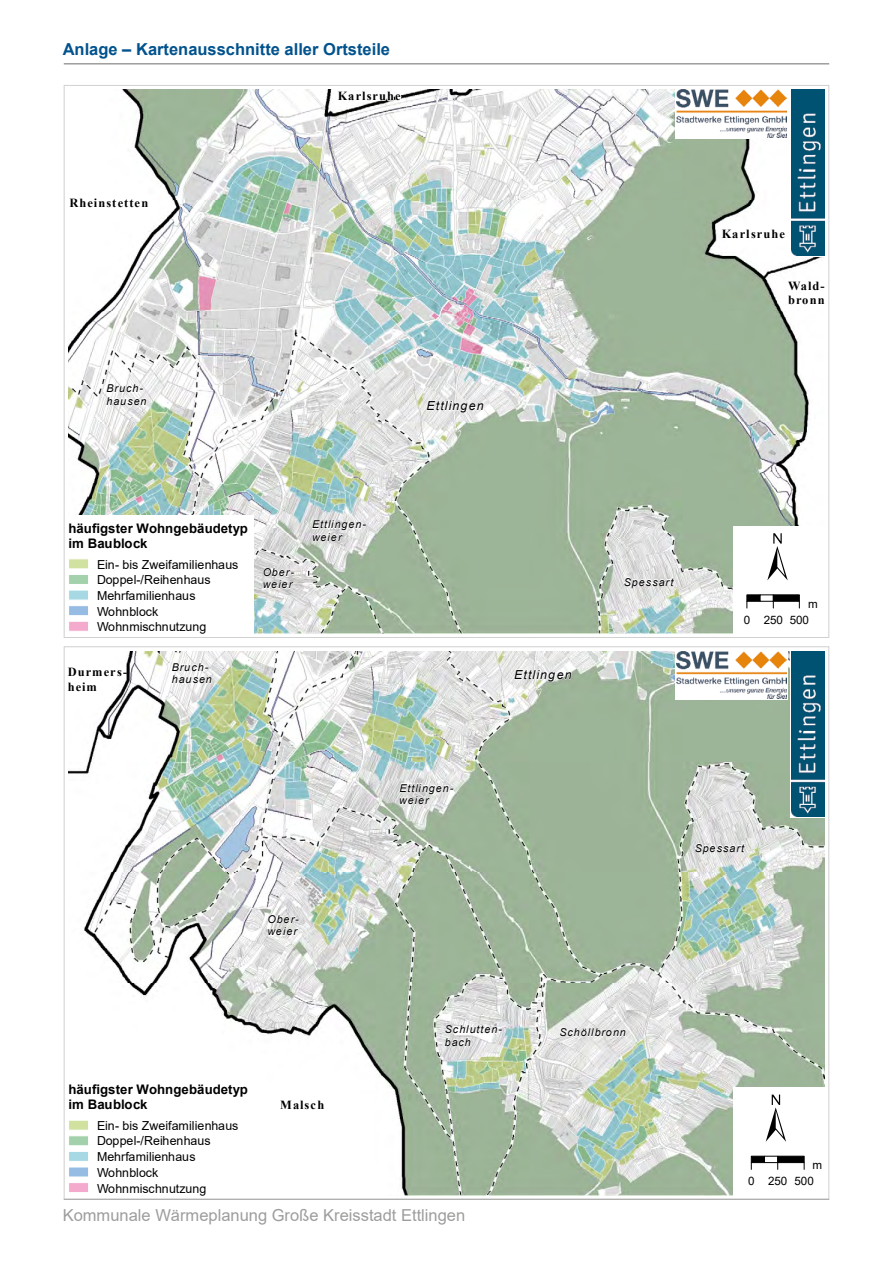
<style>
.page{position:relative;width:893px;height:1263px;background:#fff}
.page>*{position:absolute;margin:0;border:0;box-sizing:border-box;transform-origin:0 0}
.t1{font:16.5px "Arial";color:#9d9d9c}
.t2{font:700 16.5px "Arial";color:#00528d}
.t3{font:700 13.2px/15.1px "Arial";letter-spacing:-.005em;color:#000}
.t4{font:12.45px/15.8px "Arial";letter-spacing:.005em;color:#000}
.t5{font:700 12.45px/14.4px "Times New Roman";letter-spacing:.09em;color:#000}
.t6{font:italic 12.45px "Arial";letter-spacing:.09em;color:#000}
.t7{font:11.55px "Arial";letter-spacing:-.005em;color:#000}
.t8{font:italic 10.8px/12.5px "Arial";letter-spacing:.075em;color:#000}
</style>
<div class="page">
<hr style="left:64px;top:1198px;width:765px;height:2px;background:#9d9d9c">
<hr style="left:64px;top:63px;width:765px;height:2px;background:#9d9d9c">
<img style="left:69px;top:651px;width:756px;height:544px">
<div style="left:733px;top:1088px;width:94px;height:109px;background:#fff"></div>
<div style="left:66px;top:1077px;width:186px;height:120px;background:#fff"></div>
<svg style="left:559px;top:1027px;width:67px;height:10px"></svg>
<svg style="left:694px;top:843px;width:51px;height:11px"></svg>
<svg style="left:445px;top:1024px;width:58px;height:22px"></svg>
<div style="left:68px;top:1120px;width:21px;height:10px;background:#d1e19f;border:1px solid #fff"></div>
<div style="left:68px;top:1135px;width:21px;height:11px;background:#a3d1ab;border:1px solid #fff"></div>
<div style="left:68px;top:1151px;width:21px;height:10px;background:#a6d9e3;border:1px solid #fff"></div>
<div style="left:68px;top:1167px;width:21px;height:10px;background:#97bce4;border:1px solid #fff"></div>
<div style="left:68px;top:1182px;width:21px;height:11px;background:#f4aacc;border:1px solid #fff"></div>
<svg style="left:268px;top:914px;width:31px;height:22px"></svg>
<svg style="left:766px;top:1094px;width:20px;height:48px"></svg>
<div style="left:751px;top:1156px;width:14px;height:7px;background:#000;border:1px solid #000"></div>
<div style="left:764px;top:1156px;width:14px;height:7px;background:#fff;border:1px solid #000"></div>
<div style="left:777px;top:1156px;width:27px;height:7px;background:#000;border:1px solid #000"></div>
<svg style="left:279px;top:1093px;width:46px;height:17px"></svg>
<div style="left:790px;top:649px;width:37px;height:169px;background:#fff"></div>
<img style="left:791px;top:651px;width:34px;height:165px">
<div style="left:675px;top:649px;width:113px;height:51px;background:#fff"></div>
<img style="left:676px;top:651px;width:110px;height:47px">
<svg style="left:514px;top:669px;width:58px;height:13px"></svg>
<svg style="left:399px;top:783px;width:55px;height:22px"></svg>
<svg style="left:172px;top:662px;width:40px;height:22px"></svg>
<img style="left:69px;top:90px;width:753px;height:544px">
<div style="left:733px;top:526px;width:94px;height:110px;background:#fff"></div>
<div style="left:66px;top:515px;width:188px;height:121px;background:#fff"></div>
<svg style="left:336px;top:90px;width:68px;height:12px"></svg>
<svg style="left:69px;top:196px;width:80px;height:13px"></svg>
<svg style="left:624px;top:577px;width:50px;height:11px"></svg>
<div style="left:68px;top:559px;width:21px;height:10px;background:#d1e19f;border:1px solid #fff"></div>
<div style="left:68px;top:574px;width:21px;height:11px;background:#a3d1ab;border:1px solid #fff"></div>
<div style="left:68px;top:590px;width:21px;height:10px;background:#a6d9e3;border:1px solid #fff"></div>
<div style="left:68px;top:605px;width:21px;height:11px;background:#97bce4;border:1px solid #fff"></div>
<div style="left:68px;top:621px;width:21px;height:10px;background:#f4aacc;border:1px solid #fff"></div>
<svg style="left:720px;top:228px;width:68px;height:12px"></svg>
<svg style="left:263px;top:567px;width:31px;height:22px"></svg>
<svg style="left:767px;top:533px;width:21px;height:47px"></svg>
<div style="left:746px;top:594px;width:14px;height:8px;background:#000;border:1px solid #000"></div>
<div style="left:760px;top:594px;width:14px;height:8px;background:#fff;border:1px solid #000"></div>
<div style="left:773px;top:594px;width:27px;height:8px;background:#000;border:1px solid #000"></div>
<svg style="left:787px;top:279px;width:35px;height:27px"></svg>
<svg style="left:790px;top:89px;width:35px;height:168px"></svg>
<img style="left:791px;top:90px;width:34px;height:165px">
<svg style="left:675px;top:89px;width:113px;height:50px"></svg>
<img style="left:676px;top:90px;width:110px;height:47px">
<svg style="left:426px;top:400px;width:59px;height:13px"></svg>
<svg style="left:312px;top:520px;width:54px;height:22px"></svg>
<svg style="left:106px;top:384px;width:41px;height:21px"></svg>
<h1 class="t2" style="left:63px;top:37px;width:329px">Anlage – Kartenausschnitte aller Ortsteile</h1>
<p class="t5" style="left:69px;top:195px;width:80px">Rheinstetten</p>
<p class="t5" style="left:338px;top:88px;width:65px">Karlsruhe</p>
<p class="t8" style="left:107px;top:382px;width:42px">Bruch&shy;hausen</p>
<p class="t6" style="left:427px;top:398px;width:59px">Ettlingen</p>
<p class="t5" style="left:722px;top:226px;width:65px">Karlsruhe</p>
<p class="t5" style="left:788px;top:278px;width:38px">Wald&shy;bronn</p>
<p class="t3" style="left:69px;top:521px;width:181px">häufigster Wohngebäudetyp im Baublock</p>
<p class="t4" style="left:97px;top:557px;width:143px">Ein- bis Zweifamilienhaus<br>Doppel-/Reihenhaus<br>Mehrfamilienhaus<br>Wohnblock<br>Wohnmischnutzung</p>
<p class="t5" style="left:68px;top:665px;width:61px">Durmers&shy;heim</p>
<p class="t8" style="left:172px;top:661px;width:42px">Bruch&shy;hausen</p>
<p class="t8" style="left:263px;top:566px;width:33px">Ober&shy;weier</p>
<p class="t8" style="left:312px;top:519px;width:56px">Ettlingen&shy;weier</p>
<p class="t6" style="left:514px;top:666px;width:59px">Ettlingen</p>
<p class="t8" style="left:624px;top:576px;width:51px">Spessart</p>
<p class="t7" style="left:808px;top:596px;width:11px">m</p>
<p class="t7" style="left:744px;top:612px;width:67px">0 250 500</p>
<p class="t8" style="left:268px;top:913px;width:33px">Ober&shy;weier</p>
<p class="t3" style="left:69px;top:1082px;width:181px">häufigster Wohngebäudetyp im Baublock</p>
<p class="t4" style="left:97px;top:1117px;width:143px">Ein- bis Zweifamilienhaus<br>Doppel-/Reihenhaus<br>Mehrfamilienhaus<br>Wohnblock<br>Wohnmischnutzung</p>
<p class="t5" style="left:280px;top:1097px;width:46px">Malsch</p>
<p class="t8" style="left:399px;top:782px;width:56px">Ettlingen&shy;weier</p>
<p class="t8" style="left:445px;top:1023px;width:59px">Schlutten&shy;bach</p>
<h1 class="t1" style="left:63px;top:1203px;width:404px">Kommunale Wärmeplanung Große Kreisstadt Ettlingen</h1>
<p class="t8" style="left:559px;top:1026px;width:68px">Schöllbronn</p>
<p class="t8" style="left:695px;top:842px;width:51px">Spessart</p>
<p class="t7" style="left:812px;top:1157px;width:11px">m</p>
<p class="t7" style="left:748px;top:1173px;width:67px">0 250 500</p>
</div>
